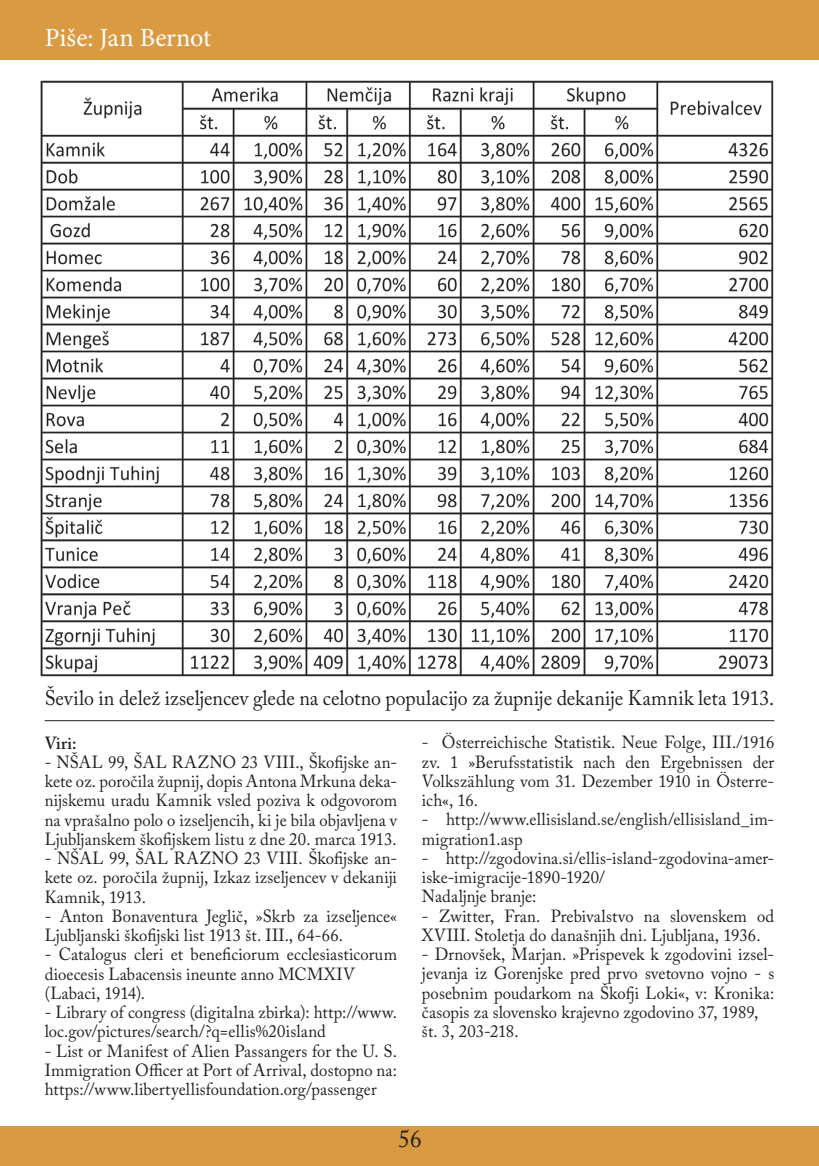
<style>
.page{position:relative;width:819px;height:1166px;background:#fff}
.page>*{position:absolute;margin:0;border:0;box-sizing:border-box;transform-origin:0 0}
.t1{font:26.25px "Minion Pro";color:#fff}
.t2{font:24.5px "Adobe Caslon Pro";color:#231f20;scale:.95 1}
.t3{font:21px "Adobe Caslon Pro";color:#231f20;scale:.95 1}
.t4{font:17.5px/19.2px "Adobe Caslon Pro";letter-spacing:.005em;color:#231f20;scale:.95 1}
.t5{font:600 17.5px "Adobe Caslon Pro";color:#231f20;scale:.95 1}
</style>
<div class="page">
<hr style="left:818px;top:0;width:1px;height:930px;background:#d4effb">
<div style="left:0;top:1126px;width:819px;height:40px;background:#d99a41"></div>
<div style="left:0;top:0;width:819px;height:60px;background:#d99a41"></div>
<img style="left:40px;top:80px;width:734px;height:597px">
<hr style="left:45px;top:720px;width:729px;height:1px;background:#231f20">
<p class="t1" style="left:45px;top:20px;width:168px">Piše: Jan Bernot</p>
<p class="t3" style="left:45px;top:685px;width:769px">Ševilo in delež izseljencev glede na celotno populacijo za župnije dekanije Kamnik leta 1913.</p>
<p class="t5" style="left:45px;top:732px;width:35px">Viri:</p>
<p class="t4" style="left:45px;top:752px;width:372px;text-align:justify">- NŠAL 99, ŠAL RAZNO 23 VIII., Škofijske an&shy;kete oz. poročila župnij, dopis Antona Mrkuna deka&shy;nijskemu uradu Kamnik vsled poziva k odgovorom na vprašalno polo o izseljencih, ki je bila objavljena v Ljubljanskem škofijskem listu z dne 20. marca 1913.</p>
<p class="t4" style="left:45px;top:848px;width:372px;text-align:justify">- NŠAL 99, ŠAL RAZNO 23 VIII. Škofijske an&shy;kete oz. poročila župnij, Izkaz izseljencev v dekaniji Kamnik, 1913.</p>
<p class="t4" style="left:45px;top:906px;width:372px">- Anton Bonaventura Jeglič, »Skrb za izseljence«<br>Ljubljanski škofijski list 1913 št. III., 64-66.</p>
<p class="t4" style="left:45px;top:944px;width:372px">- Catalogus cleri et beneficiorum ecclesiasticorum dioecesis Labacensis ineunte anno MCMXIV</p>
<p class="t4" style="left:45px;top:983px;width:107px">(Labaci, 1914).</p>
<p class="t4" style="left:45px;top:1002px;width:372px">- Library of congress (digitalna zbirka): http://www. loc.gov/pictures/search/?q=ellis%20island</p>
<p class="t4" style="left:45px;top:1041px;width:372px;text-align:justify">- List or Manifest of Alien Passangers for the U. S.<br>Immigration Officer at Port of Arrival, dostopno na: https://www.libertyellisfoundation.org/passenger</p>
<p class="t4" style="left:422px;top:733px;width:372px;text-align:justify">- Österreichische Statistik. Neue Folge, III./1916 zv. 1 »Berufsstatistik nach den Ergebnissen der Volkszählung vom 31. Dezember 1910 in Österre&shy;ich«, 16.</p>
<p class="t4" style="left:422px;top:810px;width:372px">- http://www.ellisisland.se/english/ellisisland_im&shy;migration1.asp</p>
<p class="t4" style="left:422px;top:848px;width:372px">- http://zgodovina.si/ellis-island-zgodovina-amer&shy;iske-imigracije-1890-1920/</p>
<p class="t4" style="left:422px;top:887px;width:122px">Nadaljnje branje:</p>
<p class="t4" style="left:422px;top:906px;width:372px">- Zwitter, Fran. Prebivalstvo na slovenskem od<br>XVIII. Stoletja do današnjih dni. Ljubljana, 1936.</p>
<p class="t4" style="left:422px;top:944px;width:372px;text-align:justify">- Drnovšek, Marjan. »Prispevek k zgodovini izsel&shy;jevanja iz Gorenjske pred prvo svetovno vojno - s posebnim poudarkom na Škofji Loki«, v: Kronika: časopis za slovensko krajevno zgodovino 37, 1989,</p>
<p class="t4" style="left:422px;top:1021px;width:103px">št. 3, 203-218.</p>
<p class="t2" style="left:398px;top:1124px;width:26px">56</p>
</div>
